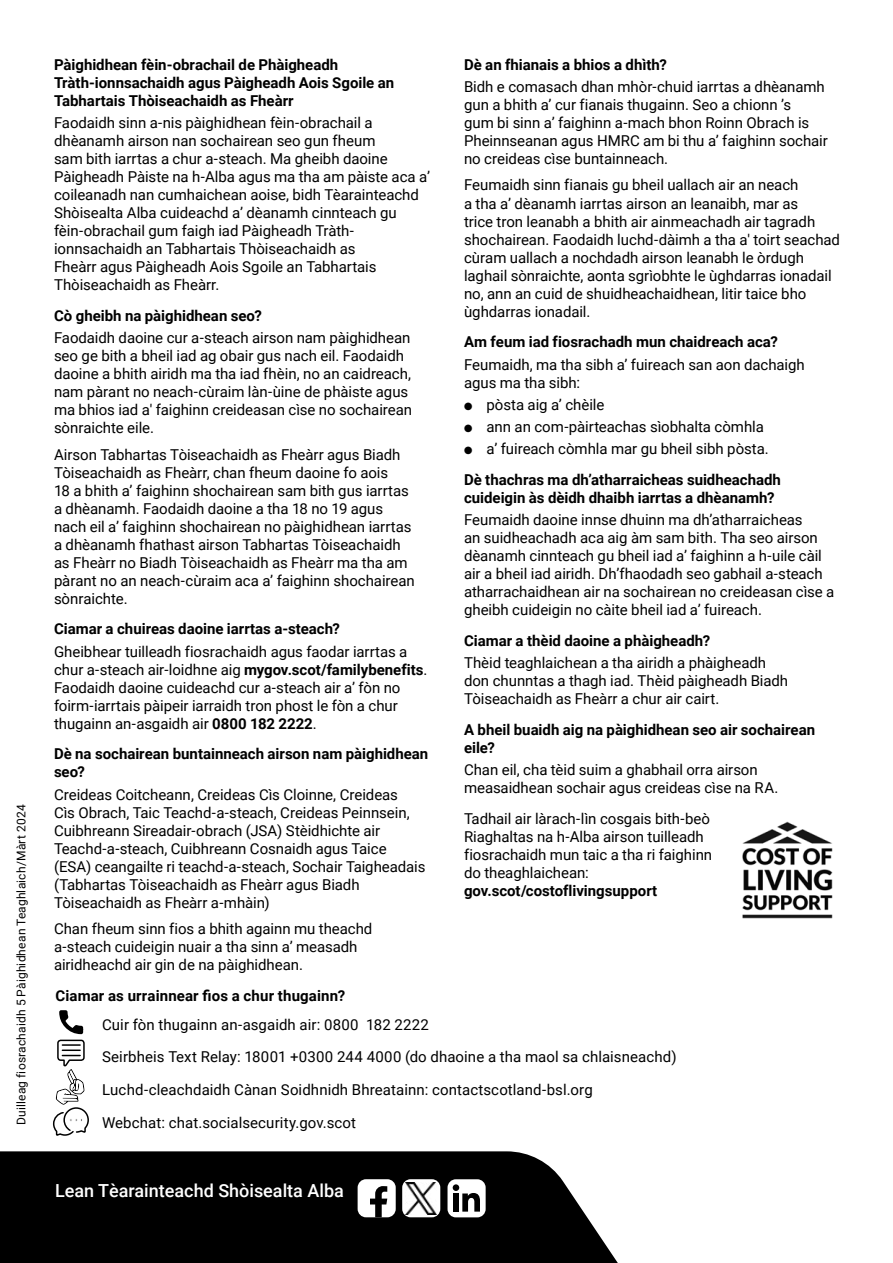
<style>
.page{position:relative;width:893px;height:1263px;background:#fff}
.page>*{position:absolute;margin:0;border:0;box-sizing:border-box;transform-origin:0 0}
.t1{font:500 18px "Roboto";color:#fff}
.text{font:15px/18px "Roboto";letter-spacing:-.005em;color:#000}
.head_11pt{font:700 15px/18px "Roboto";color:#000}
.text_tab_10mm{font:15px "Roboto";letter-spacing:.005em;color:#000}
.hd_15pt{font:700 15px "Roboto";letter-spacing:.01em;color:#000}
.head_11pt-2{font:12px "Roboto";letter-spacing:.015em;color:#000}
.s1{font-weight:700}
</style>
<div class="page">
<svg style="left:0;top:1151px;width:618px;height:112px;background:#121212"></svg>
<div style="left:358px;top:1179px;width:38px;height:38px;background:#fff;border-radius:8px"></div>
<svg style="left:370px;top:1186px;width:17px;height:31px"></svg>
<div style="left:402px;top:1179px;width:38px;height:38px;background:#fff;border-radius:8px"></div>
<div style="left:447px;top:1179px;width:39px;height:38px;background:#fff;border-radius:8px"></div>
<div style="left:453px;top:1193px;width:6px;height:18px;background:#000"></div>
<div style="left:453px;top:1184px;width:6px;height:7px;background:#000;border-radius:50%"></div>
<svg style="left:462px;top:1193px;width:18px;height:18px"></svg>
<img style="left:406px;top:1182px;width:31px;height:32px">
<svg style="left:53px;top:1010px;width:36px;height:126px"></svg>
<img style="left:742px;top:821px;width:91px;height:98px">
<p class="head_11pt-2" style="left:13px;top:1125px;width:322px;rotate:-90deg">Duilleag fiosrachaidh 5 Pàighidhean Teaghlaich/Màrt 2024</p>
<p class="head_11pt" style="left:54px;top:55px;width:342px">Pàighidhean fèin-obrachail de Phàigheadh<br>Tràth-ionnsachaidh agus Pàigheadh Aois Sgoile an<br>Tabhartais Thòiseachaidh as Fheàrr</p>
<p class="text" style="left:54px;top:113px;width:377px">Faodaidh sinn a-nis pàighidhean fèin-obrachail a dhèanamh airson nan sochairean seo gun fheum<br>sam bith iarrtas a chur a-steach. Ma gheibh daoine Pàigheadh Pàiste na h-Alba agus ma tha am pàiste aca a’ coileanadh nan cumhaichean aoise, bidh Tèarainteachd Shòisealta Alba cuideachd a’ dèanamh cinnteach gu fèin-obrachail gum faigh iad Pàigheadh Tràth&shy;ionnsachaidh an Tabhartais Thòiseachaidh as<br>Fheàrr agus Pàigheadh Aois Sgoile an Tabhartais Thòiseachaidh as Fheàrr.</p>
<p class="head_11pt" style="left:54px;top:306px;width:209px">Cò gheibh na pàighidhean seo?</p>
<p class="text" style="left:54px;top:328px;width:360px">Faodaidh daoine cur a-steach airson nam pàighidhean seo ge bith a bheil iad ag obair gus nach eil. Faodaidh daoine a bhith airidh ma tha iad fhèin, no an caidreach, nam pàrant no neach-cùraim làn-ùine de phàiste agus ma bhios iad a' faighinn creideasan cìse no sochairean sònraichte eile.</p>
<p class="text" style="left:54px;top:445px;width:362px">Airson Tabhartas Tòiseachaidh as Fheàrr agus Biadh Tòiseachaidh as Fheàrr, chan fheum daoine fo aois<br>18 a bhith a’ faighinn shochairean sam bith gus iarrtas a dhèanamh. Faodaidh daoine a tha 18 no 19 agus nach eil a’ faighinn shochairean no pàighidhean iarrtas a dhèanamh fhathast airson Tabhartas Tòiseachaidh as Fheàrr no Biadh Tòiseachaidh as Fheàrr ma tha am pàrant no an neach-cùraim aca a’ faighinn shochairean sònraichte.</p>
<p class="head_11pt" style="left:54px;top:619px;width:288px">Ciamar a chuireas daoine iarrtas a-steach?</p>
<p class="text" style="left:54px;top:642px;width:375px">Gheibhear tuilleadh fiosrachaidh agus faodar iarrtas a chur a-steach air-loidhne aig <span class="s1">mygov.scot/familybenefits</span>.<br>Faodaidh daoine cuideachd cur a-steach air a’ fòn no foirm-iarrtais pàipeir iarraidh tron phost le fòn a chur thugainn an-asgaidh air <span class="s1">0800 182 2222</span>.</p>
<p class="head_11pt" style="left:54px;top:744px;width:376px">Dè na sochairean buntainneach airson nam pàighidhean seo?</p>
<p class="text" style="left:54px;top:785px;width:373px">Creideas Coitcheann, Creideas Cìs Cloinne, Creideas<br>Cìs Obrach, Taic Teachd-a-steach, Creideas Peinnsein, Cuibhreann Sireadair-obrach (JSA) Stèidhichte air Teachd-a-steach, Cuibhreann Cosnaidh agus Taice (ESA) ceangailte ri teachd-a-steach, Sochair Taigheadais (Tabhartas Tòiseachaidh as Fheàrr agus Biadh Tòiseachaidh as Fheàrr a-mhàin)</p>
<p class="text" style="left:54px;top:919px;width:320px">Chan fheum sinn fios a bhith againn mu theachd a-steach cuideigin nuair a tha sinn a’ measadh airidheachd air gin de na pàighidhean.</p>
<p class="head_11pt" style="left:464px;top:55px;width:204px">Dè an fhianais a bhios a dhìth?</p>
<p class="text" style="left:464px;top:77px;width:365px">Bidh e comasach dhan mhòr-chuid iarrtas a dhèanamh gun a bhith a’ cur fianais thugainn. Seo a chionn ’s<br>gum bi sinn a’ faighinn a-mach bhon Roinn Obrach is Pheinnseanan agus HMRC am bi thu a’ faighinn sochair no creideas cìse buntainneach.</p>
<p class="text" style="left:464px;top:176px;width:378px">Feumaidh sinn fianais gu bheil uallach air an neach<br>a tha a’ dèanamh iarrtas airson an leanaibh, mar as<br>trice tron leanabh a bhith air ainmeachadh air tagradh shochairean. Faodaidh luchd-dàimh a tha a' toirt seachad cùram uallach a nochdadh airson leanabh le òrdugh laghail sònraichte, aonta sgrìobhte le ùghdarras ionadail no, ann an cuid de shuidheachaidhean, litir taice bho ùghdarras ionadail.</p>
<p class="head_11pt" style="left:464px;top:332px;width:315px">Am feum iad fiosrachadh mun chaidreach aca?</p>
<p class="text" style="left:464px;top:355px;width:342px">Feumaidh, ma tha sibh a’ fuireach san aon dachaigh agus ma tha sibh:</p>
<p class="text" style="left:464px;top:395px;width:142px">● pòsta aig a’ chèile</p>
<p class="text" style="left:464px;top:417px;width:301px">● ann an com-pàirteachas sìobhalta còmhla</p>
<p class="text" style="left:464px;top:439px;width:306px">● a’ fuireach còmhla mar gu bheil sibh pòsta.</p>
<p class="head_11pt" style="left:464px;top:470px;width:318px">Dè thachras ma dh’atharraicheas suidheachadh cuideigin às dèidh dhaibh iarrtas a dhèanamh?</p>
<p class="text" style="left:464px;top:510px;width:372px">Feumaidh daoine innse dhuinn ma dh’atharraicheas<br>an suidheachadh aca aig àm sam bith. Tha seo airson dèanamh cinnteach gu bheil iad a’ faighinn a h-uile càil air a bheil iad airidh. Dh’fhaodadh seo gabhail a-steach atharrachaidhean air na sochairean no creideasan cìse a gheibh cuideigin no càite bheil iad a’ fuireach.</p>
<p class="head_11pt" style="left:464px;top:631px;width:248px">Ciamar a thèid daoine a phàigheadh?</p>
<p class="text" style="left:464px;top:653px;width:326px">Thèid teaghlaichean a tha airidh a phàigheadh don chunntas a thagh iad. Thèid pàigheadh Biadh<br>Tòiseachaidh as Fheàrr a chur air cairt.</p>
<p class="head_11pt" style="left:464px;top:720px;width:353px">A bheil buaidh aig na pàighidhean seo air sochairean eile?</p>
<p class="text" style="left:464px;top:760px;width:316px">Chan eil, cha tèid suim a ghabhail orra airson measaidhean sochair agus creideas cìse na RA.</p>
<p class="text" style="left:464px;top:809px;width:250px">Tadhail air làrach-lìn cosgais bith-beò Riaghaltas na h-Alba airson tuilleadh fiosrachaidh mun taic a tha ri faighinn do theaghlaichean: <span class="s1">gov.scot/costoflivingsupport</span></p>
<p class="hd_15pt" style="left:56px;top:985px;width:291px">Ciamar as urrainnear fios a chur thugainn?</p>
<p class="text_tab_10mm" style="left:102px;top:1014px;width:329px">Cuir fòn thugainn an-asgaidh air: 0800 182 2222</p>
<p class="text_tab_10mm" style="left:102px;top:1046px;width:576px">Seirbheis Text Relay: 18001 +0300 244 4000 (do dhaoine a tha maol sa chlaisneachd)</p>
<p class="text_tab_10mm" style="left:102px;top:1079px;width:492px">Luchd-cleachdaidh Cànan Soidhnidh Bhreatainn: contactscotland-bsl.org</p>
<p class="text_tab_10mm" style="left:102px;top:1112px;width:256px">Webchat: chat.socialsecurity.gov.scot</p>
<p class="t1" style="left:55px;top:1178px;width:290px">Lean Tèarainteachd Shòisealta Alba</p>
</div>
